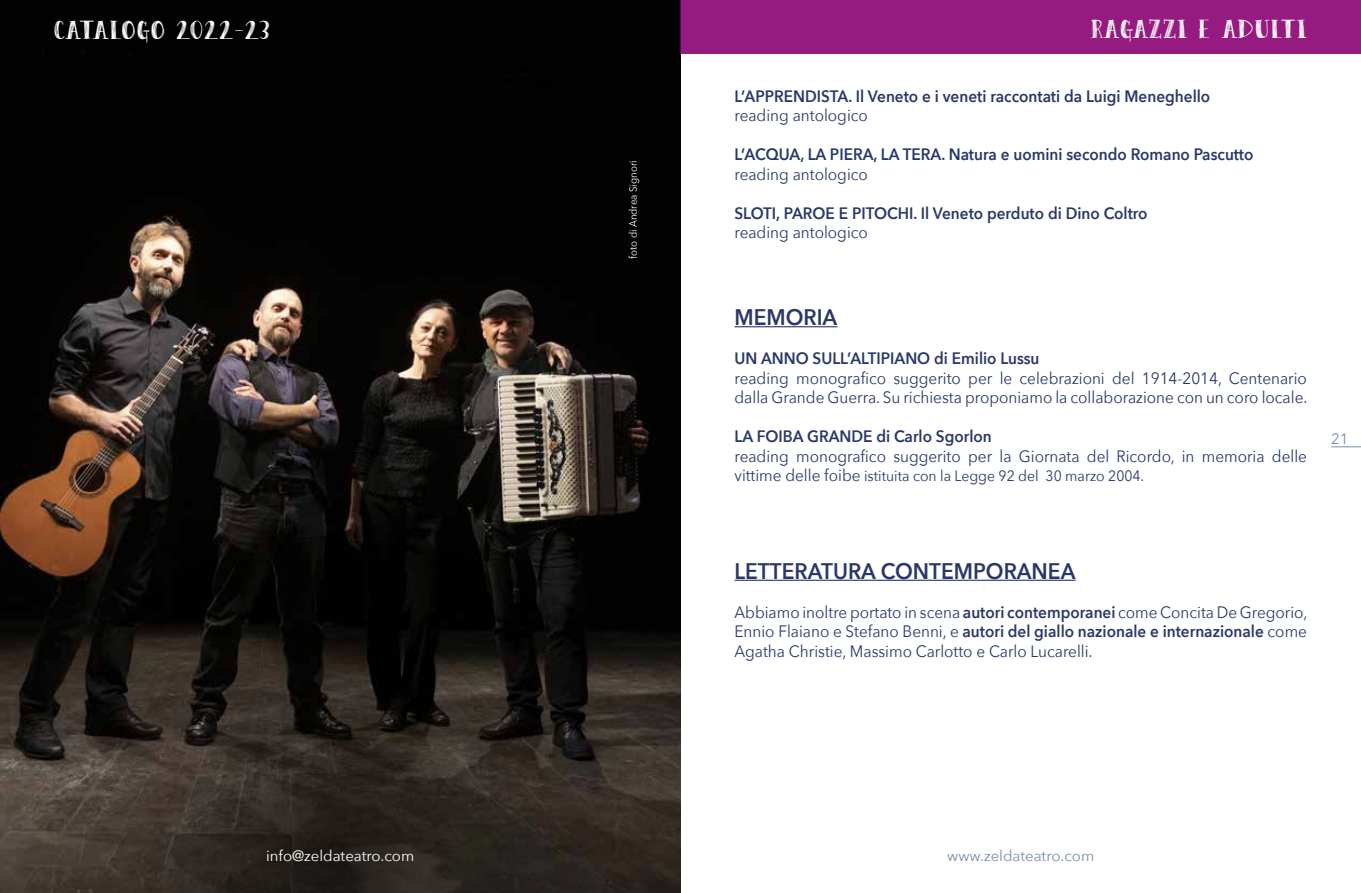
<style>
.page{position:relative;width:1361px;height:893px;background:#fff}
.page>*{position:absolute;margin:0;border:0;box-sizing:border-box;transform-origin:0 0}
.t1{font:30px "Peas&Carrots";letter-spacing:.02em;color:#fff}
.t2{font:600 22.5px "Avenir Next";color:#2a3868;scale:.93 1}
.t3{font:16.5px/19.5px "Avenir Next";color:#2a3868;scale:.93 1}
.t4{font:600 16.5px "Avenir Next";color:#2a3868;scale:.93 1}
.t5{font:15px "Avenir Next";color:#2a3868;scale:.93 1}
.t6{font:15px "Avenir Next";color:#778eae}
.t7{font:15px "Avenir Next";color:#fff}
.t8{font:10.5px "Avenir Next";color:#fff;scale:.93 1}
.s1{font-size:16.5px}
.s2{font-weight:600}
</style>
<div class="page">
<img style="left:0;top:0;width:680px;height:501px">
<svg style="left:0;top:501px;width:680px;height:392px;background:#241f1a"></svg>
<hr style="left:734px;top:326px;width:103px;height:1px;background:#2a3868">
<hr style="left:734px;top:580px;width:341px;height:1px;background:#2a3868">
<hr style="left:1331px;top:446px;width:30px;height:1px;background:#778eae">
<div style="left:680px;top:0;width:681px;height:54px;background:#951b81"></div>
<h1 class="t1" style="left:54px;top:13px;width:217px">CATALOGO 2022-23</h1>
<p class="t7" style="left:266px;top:843px;width:150px">info@zeldateatro.com</p>
<p class="t8" style="left:624px;top:259px;width:107px;rotate:-90deg">foto di Andrea Signori</p>
<h1 class="t1" style="left:1091px;top:13px;width:217px">RAGAZZI E ADULTI</h1>
<p class="t4" style="left:734px;top:82px;width:513px">L’APPRENDISTA. Il Veneto e i veneti raccontati da Luigi Meneghello</p>
<p class="t3" style="left:734px;top:105px;width:145px">reading antologico</p>
<p class="t4" style="left:734px;top:140px;width:559px">L’ACQUA, LA PIERA, LA TERA. Natura e uomini secondo Romano Pascutto</p>
<p class="t3" style="left:734px;top:163px;width:145px">reading antologico</p>
<p class="t4" style="left:734px;top:199px;width:446px">SLOTI, PAROE E PITOCHI. Il Veneto perduto di Dino Coltro</p>
<p class="t3" style="left:734px;top:222px;width:145px">reading antologico</p>
<h2 class="t2" style="left:734px;top:298px;width:112px">MEMORIA</h2>
<p class="t4" style="left:734px;top:344px;width:329px">UN ANNO SULL’ALTIPIANO di Emilio Lussu</p>
<p class="t3" style="left:734px;top:367px;width:617px">reading monografico suggerito per le celebrazioni del 1914-2014, Centenario dalla Grande Guerra. Su richiesta proponiamo la collaborazione con un coro locale.</p>
<p class="t4" style="left:734px;top:422px;width:278px">LA FOIBA GRANDE di Carlo Sgorlon</p>
<p class="t3" style="left:734px;top:445px;width:617px">reading monografico suggerito per la Giornata del Ricordo, in memoria delle</p>
<p class="t5" style="left:734px;top:463px;width:442px"><span class="s1">vittime delle foibe</span> istituita con la Legge 92 del 30 marzo 2004.</p>
<p class="t6" style="left:1331px;top:426px;width:19px">21</p>
<h2 class="t2" style="left:734px;top:551px;width:368px">LETTERATURA CONTEMPORANEA</h2>
<p class="t3" style="left:734px;top:601px;width:617px;text-align:justify">Abbiamo inoltre portato in scena <span class="s2">autori contemporanei</span> come Concita De Gregorio, Ennio Flaiano e Stefano Benni, e <span class="s2">autori del giallo nazionale e internazionale</span> come Agatha Christie, Massimo Carlotto e Carlo Lucarelli.</p>
<p class="t6" style="left:947px;top:843px;width:149px">www.zeldateatro.com</p>
</div>
